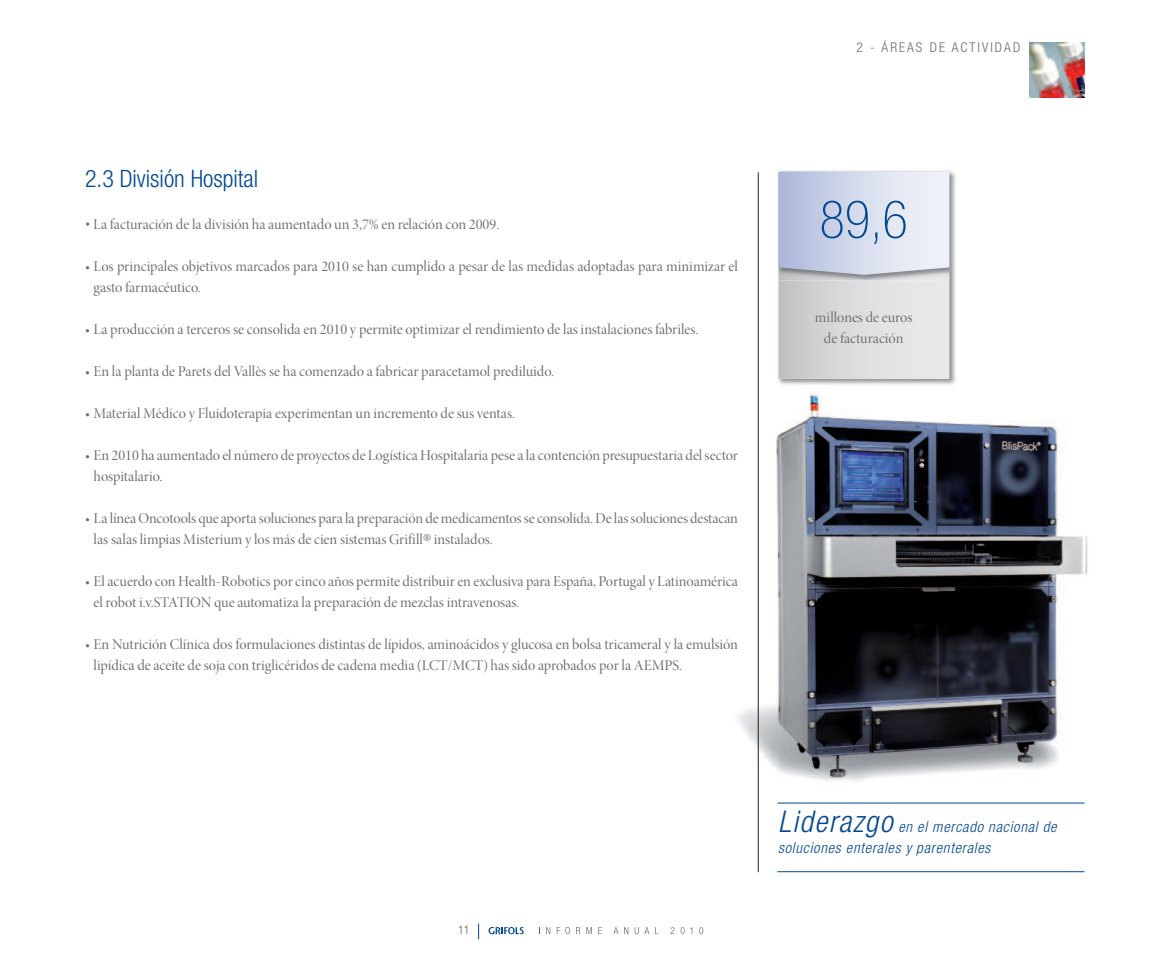
<style>
.page{position:relative;width:1170px;height:957px;background:#fff}
.page>*{position:absolute;margin:0;border:0;box-sizing:border-box;transform-origin:0 0}
.t1{font:100 condensed 52.5px "Helvetica Neue LT Std";color:#014892}
.t2{font:300 condensed 24px "Helvetica Neue LT Std";color:#014892}
.t3{font:15px/21px "Minion Pro Disp";color:#6c6d70}
.t4{font:italic 300 condensed 15px/21px "Helvetica Neue LT Std";letter-spacing:.05em;color:#014892}
.t5{font:300 condensed 13.5px "Helvetica Neue LT Std";letter-spacing:.15em;color:#6c6d70}
.t6{font:300 condensed 12px "Helvetica Neue LT Std";color:#5f5f62}
.s1{font-family:"Minion Pro";font-weight:700;font-size:21px}
.s2{font-family:"Minion"}
.s3{font-size:30px}
</style>
<div class="page">
<img style="left:738px;top:385px;width:350px;height:402px">
<svg style="left:488px;top:927px;width:35px;height:7px"></svg>
<svg style="left:546px;top:927px;width:4px;height:7px"></svg>
<svg style="left:556px;top:927px;width:13px;height:7px"></svg>
<svg style="left:576px;top:927px;width:4px;height:7px"></svg>
<svg style="left:586px;top:927px;width:6px;height:7px"></svg>
<svg style="left:598px;top:927px;width:4px;height:7px"></svg>
<svg style="left:613px;top:927px;width:5px;height:7px"></svg>
<svg style="left:624px;top:927px;width:4px;height:7px"></svg>
<svg style="left:634px;top:927px;width:4px;height:7px"></svg>
<svg style="left:644px;top:927px;width:5px;height:7px"></svg>
<svg style="left:670px;top:927px;width:4px;height:7px"></svg>
<svg style="left:680px;top:927px;width:4px;height:7px"></svg>
<svg style="left:699px;top:927px;width:4px;height:7px"></svg>
<svg style="left:478px;top:923px;width:1px;height:16px"></svg>
<img style="left:1029px;top:43px;width:55px;height:55px">
<hr style="left:758px;top:172px;width:1px;height:700px;background:#231f20">
<img style="left:775px;top:171px;width:182px;height:216px">
<img style="left:778px;top:170px;width:171px;height:2px">
<svg style="left:778px;top:172px;width:171px;height:207px;background:#d5d8e2"></svg>
<hr style="left:777px;top:803px;width:307px;height:1px;background:#014892">
<hr style="left:777px;top:871px;width:307px;height:1px;background:#014892">
<h2 class="t2" style="left:85px;top:170px;width:175px">2.3 División Hospital</h2>
<p class="t3" style="left:85px;top:215px;width:415px"><span class="s1">·</span> La facturación de la división ha aumentado un 3,7% en relación con 2009.</p>
<p class="t3" style="left:94px;top:257px;width:646px;text-indent:-9px">• Los principales objetivos marcados para 2010 se han cumplido a pesar de las medidas adoptadas para minimizar el gasto farmacéutico.</p>
<p class="t3" style="left:85px;top:320px;width:615px">• La producción a terceros se consolida en 2010 y permite optimizar el rendimiento de las instalaciones fabriles.</p>
<p class="t3" style="left:85px;top:362px;width:470px">• En la planta de Parets del Vallès se ha comenzado a fabricar paracetamol prediluido.</p>
<p class="t3" style="left:85px;top:404px;width:431px">• Material Médico y Fluidoterapia experimentan un incremento de sus ventas.</p>
<p class="t3" style="left:94px;top:446px;width:646px;text-indent:-9px">• En 2010 ha aumentado el número de proyectos de Logística Hospitalaria pese a la contención presupuestaria delsector hospitalario.</p>
<p class="t3" style="left:94px;top:509px;width:646px;text-indent:-9px">• La línea Oncotools que aporta soluciones para la preparación demedicamentosseconsolida. Delassoluciones destacan las salas limpias Misterium y los más de cien sistemas Grifill<span class="s2">®</span> instalados.</p>
<p class="t3" style="left:94px;top:572px;width:646px;text-indent:-9px">• El acuerdo con Health-Robotics por cinco años permite distribuir en exclusiva para España, Portugal y Latinoamérica el robot i.v.STATION que automatiza la preparación de mezclas intravenosas.</p>
<p class="t3" style="left:94px;top:635px;width:646px;text-indent:-8px">• En Nutrición Clínica dos formulaciones distintas de lípidos, aminoácidos y glucosa en bolsa tricameral y la emulsión lipídica de aceite de soja con triglicéridos de cadena media (LCT/MCT) has sido aprobados por la AEMPS.</p>
<p class="t5" style="left:856px;top:43px;width:165px">2 - ÁREAS DE ACTIVIDAD</p>
<h1 class="t1" style="left:819px;top:200px;width:90px">89,6</h1>
<p class="t3" style="left:814px;top:308px;width:99px;text-align:center">millones de euros de facturación</p>
<p class="t6" style="left:458px;top:926px;width:13px">11</p>
<p class="t4" style="left:778px;top:817px;width:280px"><span class="s3">Liderazgo</span> en el mercado nacional de soluciones enterales y parenterales</p>
</div>
